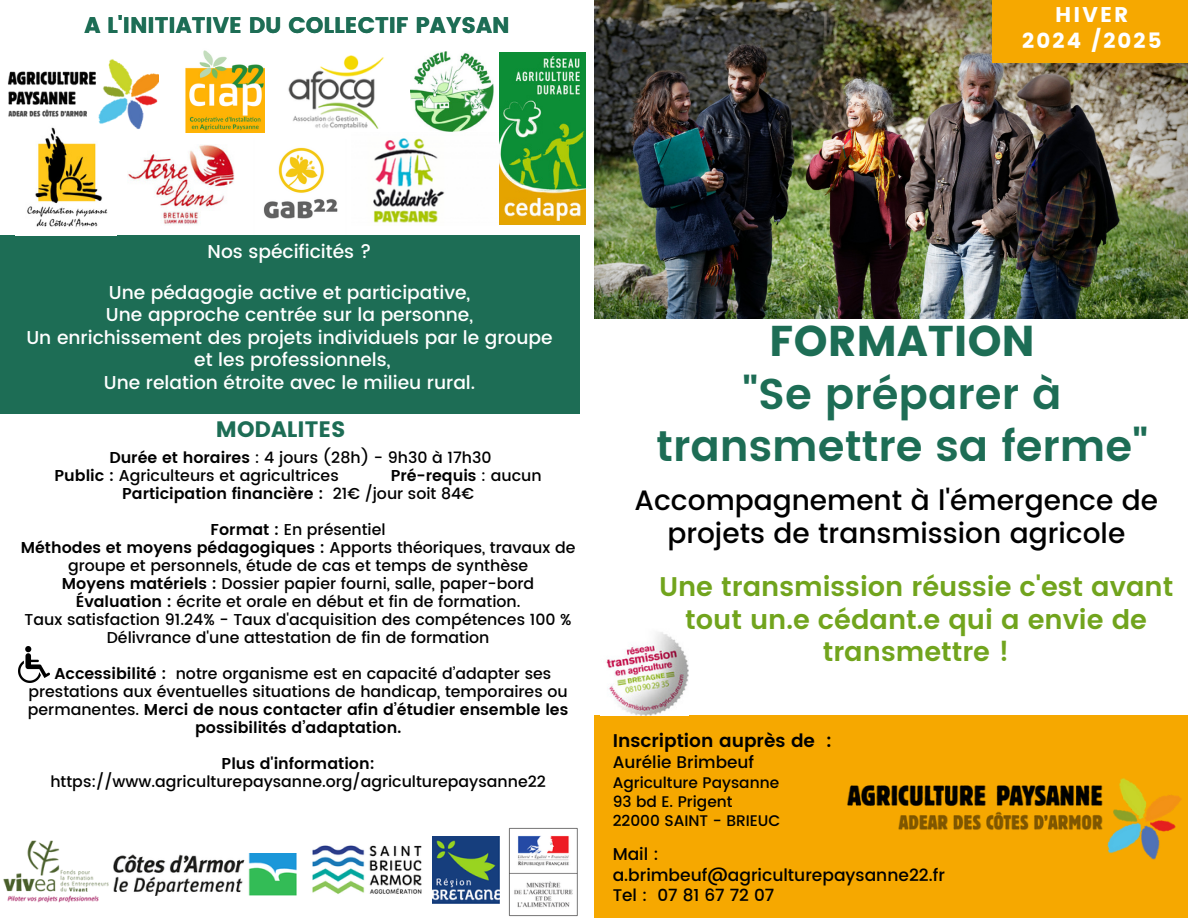
<style>
.page{position:relative;width:1188px;height:918px;background:#fff}
.page>*{position:absolute;margin:0;border:0;box-sizing:border-box;transform-origin:0 0}
.t1{font:600 43.05px/52.8px "Poppins";color:#1d6d55;text-align:center}
.t2{font:500 28.05px/33.8px "Poppins";color:#000;text-align:center}
.t3{font:600 27px/32.7px "Poppins";color:#71a41d;text-align:center}
.t4{font:22.5px "Poppins";color:#1d6d55}
.t5{font:22.35px "Poppins";color:#1d6d55}
.t6{font:21.3px/26.2px "Poppins";letter-spacing:.1em;color:#fff;text-align:center}
.t7{font:500 18.6px/22.5px "Poppins";color:#fff;text-align:center}
.t8{font:600 18.3px "Poppins";color:#000}
.t9{font:500 17.1px/20.9px "Poppins";color:#000}
.t10{font:500 16.8px "Poppins";color:#000}
.t11{font:500 15.75px/18px "Poppins";color:#000;text-align:center}
.t12{font:600 15.75px "Poppins";color:#000}
.t13{font:500 15.3px/19px "Poppins";color:#000}
.s1{font-weight:600}
.s2{font-weight:500}
.s3{font-weight:400}
</style>
<div class="page">
<img style="left:263px;top:147px;width:75px;height:72px">
<img style="left:594px;top:0;width:594px;height:318px">
<div style="left:594px;top:715px;width:594px;height:203px;background:#f6a800"></div>
<img style="left:847px;top:778px;width:335px;height:82px">
<div style="left:0;top:235px;width:579px;height:179px;background:#1d6d55"></div>
<img style="left:18px;top:646px;width:32px;height:36px">
<img style="left:127px;top:854px;width:170px;height:41px">
<img style="left:508px;top:827px;width:70px;height:90px">
<img style="left:432px;top:836px;width:68px;height:68px">
<div style="left:992px;top:0;width:196px;height:62px;background:#f6a800"></div>
<img style="left:601px;top:632px;width:88px;height:84px">
<img style="left:3px;top:840px;width:124px;height:63px">
<img style="left:312px;top:845px;width:110px;height:49px">
<img style="left:373px;top:132px;width:127px;height:93px">
<img style="left:410px;top:52px;width:83px;height:80px">
<img style="left:500px;top:53px;width:85px;height:172px">
<img style="left:185px;top:50px;width:80px;height:82px">
<img style="left:7px;top:59px;width:152px;height:70px">
<img style="left:128px;top:145px;width:106px;height:79px">
<img style="left:15px;top:125px;width:102px;height:111px">
<img style="left:288px;top:55px;width:96px;height:74px">
<h4 class="t4" style="left:84px;top:12px;width:427px">A L'INITIATIVE DU COLLECTIF PAYSAN</h4>
<h3 class="t6" style="left:1022px;top:1px;width:141px">HIVER<br>2024 /2025</h3>
<p class="t7" style="left:208px;top:240px;width:166px">Nos spécificités ?</p>
<p class="t7" style="left:26px;top:281px;width:528px">Une pédagogie active et participative,<br>Une approche centrée sur la personne,<br>Un enrichissement des projets individuels par le groupe et les professionnels,<br>Une relation étroite avec le milieu rural.</p>
<p class="t5" style="left:216px;top:416px;width:131px">MODALITES</p>
<p class="t11" style="left:109px;top:449px;width:384px"><span class="s1">Durée et horaires</span> : 4 jours (28h) - 9h30 à 17h30</p>
<p class="t11" style="left:55px;top:467px;width:286px"><span class="s1">Public :</span> Agriculteurs et agricultrices</p>
<p class="t12" style="left:391px;top:466px;width:152px">Pré-requis <span class="s2">: aucun</span></p>
<p class="t12" style="left:122px;top:484px;width:353px">Participation financière : <span class="s2">21€ /jour soit 84€</span></p>
<p class="t11" style="left:211px;top:521px;width:177px"><span class="s1">Format :</span> En présentiel</p>
<h4 class="t11" style="left:21px;top:539px;width:556px"><span class="s1">Méthodes et moyens pédagogiques :</span> Apports théoriques, travaux de groupe et personnels, étude de cas et temps de synthèse</h4>
<h4 class="t11" style="left:62px;top:575px;width:474px"><span class="s1">Moyens matériels :</span> Dossier papier fourni, salle, paper-bord</h4>
<h3 class="t11" style="left:76px;top:593px;width:446px"><span class="s1">Évaluation :</span> écrite et orale en début et fin de formation.</h3>
<p class="t11" style="left:25px;top:611px;width:548px">Taux satisfaction 91.24% - Taux d'acquisition des compétences 100 %</p>
<p class="t11" style="left:107px;top:629px;width:384px">Délivrance d'une attestation de fin de formation</p>
<p class="t11" style="left:28px;top:665px;width:542px"><span class="s1">Accessibilité :</span> notre organisme est en capacité d’adapter ses prestations aux éventuelles situations de handicap, temporaires ou permanentes. <span class="s1">Merci de nous contacter afin d’étudier ensemble les</span></p>
<p class="t12" style="left:195px;top:718px;width:208px">possibilités d’adaptation.</p>
<p class="t11" style="left:50px;top:755px;width:497px"><span class="s1">Plus d'information: </span>https://www.agriculturepaysanne.org/agriculturepaysanne22</p>
<p class="t1" style="left:656px;top:314px;width:493px"><span class="s3">FORMATION<br></span>"Se préparer à transmettre sa ferme"</p>
<p class="t2" style="left:635px;top:483px;width:525px">Accompagnement à l'émergence de projets de transmission agricole</p>
<p class="t3" style="left:659px;top:570px;width:516px">Une transmission réussie c'est avant tout un.e cédant.e qui a envie de transmettre !</p>
<p class="t8" style="left:613px;top:730px;width:221px">Inscription auprès de :</p>
<p class="t10" style="left:613px;top:753px;width:143px">Aurélie Brimbeuf</p>
<p class="t13" style="left:613px;top:773px;width:169px">Agriculture Paysanne<br>93 bd E. Prigent<br>22000 SAINT - BRIEUC</p>
<p class="t9" style="left:613px;top:843px;width:334px">Mail : a.brimbeuf@agriculturepaysanne22.fr</p>
<p class="t10" style="left:613px;top:886px;width:163px">Tel : 07 81 67 72 07</p>
</div>
